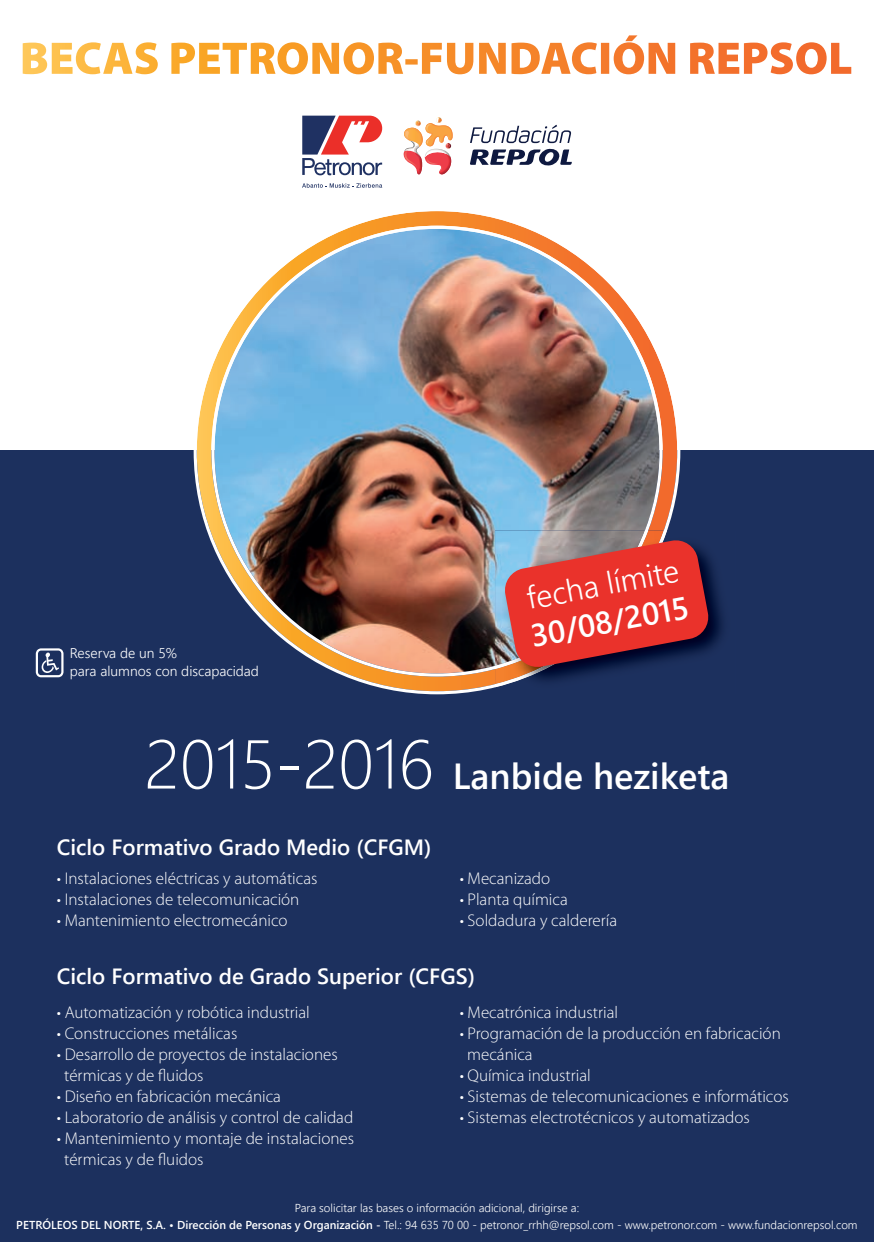
<style>
.page{position:relative;width:874px;height:1242px;background:#fff}
.page>*{position:absolute;margin:0;border:0;box-sizing:border-box;transform-origin:0 0}
.t1{font:36.2px "Webly Sleek UI Semibold";color:#fff}
.t2{font:31.3px "Webly Sleek UI Semilight";color:#fff}
.t3{font:31.3px "Webly Sleek UI Semibold";color:#fff}
.t4{font:22px "Webly Sleek UI Semibold";color:#fff}
.t5{font:300 17px/21px "Myriad Pro";color:#fff}
.t6{font:14px/18px "Webly Sleek UI Semilight";color:#fff}
.t7{font:11.5px/17px "Webly Sleek UI Semilight";color:#fff;text-align:center}
.s1{font-family:"Webly Sleek UI Light";font-size:68.8px}
.s2{font-family:"Webly Sleek UI Semibold"}
</style>
<div class="page">
<div style="left:0;top:450px;width:873px;height:792px;background:#1c305e"></div>
<svg style="left:36px;top:648px;width:27px;height:29px"></svg>
<svg style="left:76px;top:35px;width:750px;height:39px"></svg>
<svg style="left:193px;top:211px;width:487px;height:483px"></svg>
<img style="left:211px;top:226px;width:451px;height:450px">
<svg style="left:302px;top:116px;width:80px;height:59px"></svg>
<svg style="left:302px;top:183px;width:80px;height:5px"></svg>
<svg style="left:403px;top:117px;width:49px;height:58px"></svg>
<svg style="left:470px;top:125px;width:101px;height:41px"></svg>
<img style="left:495px;top:530px;width:228px;height:164px">
<img style="left:495px;top:530px;width:171px;height:157px">
<img style="left:495px;top:530px;width:153px;height:139px">
<svg style="left:503px;top:538px;width:206px;height:131px;background:#be3f41"></svg>
<p class="t6" style="left:70px;top:643px;width:190px">Reserva de un 5%<br>para alumnos con discapacidad</p>
<h2 class="t2" style="left:522px;top:576px;width:155px;rotate:-11deg">fecha límite</h2>
<h2 class="t3" style="left:526px;top:613px;width:161px;rotate:-11deg">30/08/2015</h2>
<h1 class="t1" style="left:144px;top:748px;width:586px"><span class="s1">2015-2016</span> Lanbide heziketa</h1>
<p class="t4" style="left:57px;top:830px;width:376px">Ciclo Formativo Grado Medio (CFGM)</p>
<p class="t5" style="left:57px;top:868px;width:262px">• Instalaciones eléctricas y automáticas</p>
<p class="t5" style="left:57px;top:889px;width:244px">• Instalaciones de telecomunicación</p>
<p class="t5" style="left:57px;top:910px;width:232px">• Mantenimiento electromecánico</p>
<p class="t5" style="left:459px;top:868px;width:92px">• Mecanizado</p>
<p class="t5" style="left:459px;top:889px;width:110px">• Planta química</p>
<p class="t5" style="left:459px;top:910px;width:159px">• Soldadura y calderería</p>
<p class="t4" style="left:57px;top:960px;width:419px">Ciclo Formativo de Grado Superior (CFGS)</p>
<p class="t5" style="left:57px;top:1002px;width:254px">• Automatización y robótica industrial</p>
<p class="t5" style="left:57px;top:1023px;width:182px">• Construcciones metálicas</p>
<p class="t5" style="left:64px;top:1044px;width:275px;text-indent:-7px">• Desarrollo de proyectos de instalaciones térmicas y de fluidos</p>
<p class="t5" style="left:57px;top:1086px;width:226px">• Diseño en fabricación mecánica</p>
<p class="t5" style="left:57px;top:1107px;width:298px">• Laboratorio de análisis y control de calidad</p>
<p class="t5" style="left:64px;top:1128px;width:291px;text-indent:-7px">• Mantenimiento y montaje de instalaciones térmicas y de fluidos</p>
<p class="t5" style="left:459px;top:1002px;width:160px">• Mecatrónica industrial</p>
<p class="t5" style="left:467px;top:1023px;width:315px;text-indent:-7px">• Programación de la producción en fabricación mecánica</p>
<p class="t5" style="left:459px;top:1065px;width:132px">• Química industrial</p>
<p class="t5" style="left:459px;top:1086px;width:330px">• Sistemas de telecomunicaciones e informáticos</p>
<p class="t5" style="left:459px;top:1107px;width:291px">• Sistemas electrotécnicos y automatizados</p>
<p class="t7" style="left:16px;top:1198px;width:842px">Para solicitar las bases o información adicional, dirigirse a:<br><span class="s2">PETRÓLEOS DEL NORTE, S.A. • Dirección de Personas y Organización -</span> Tel.: 94 635 70 00 - petronor_rrhh@repsol.com - www.petronor.com - www.fundacionrepsol.com</p>
</div>
